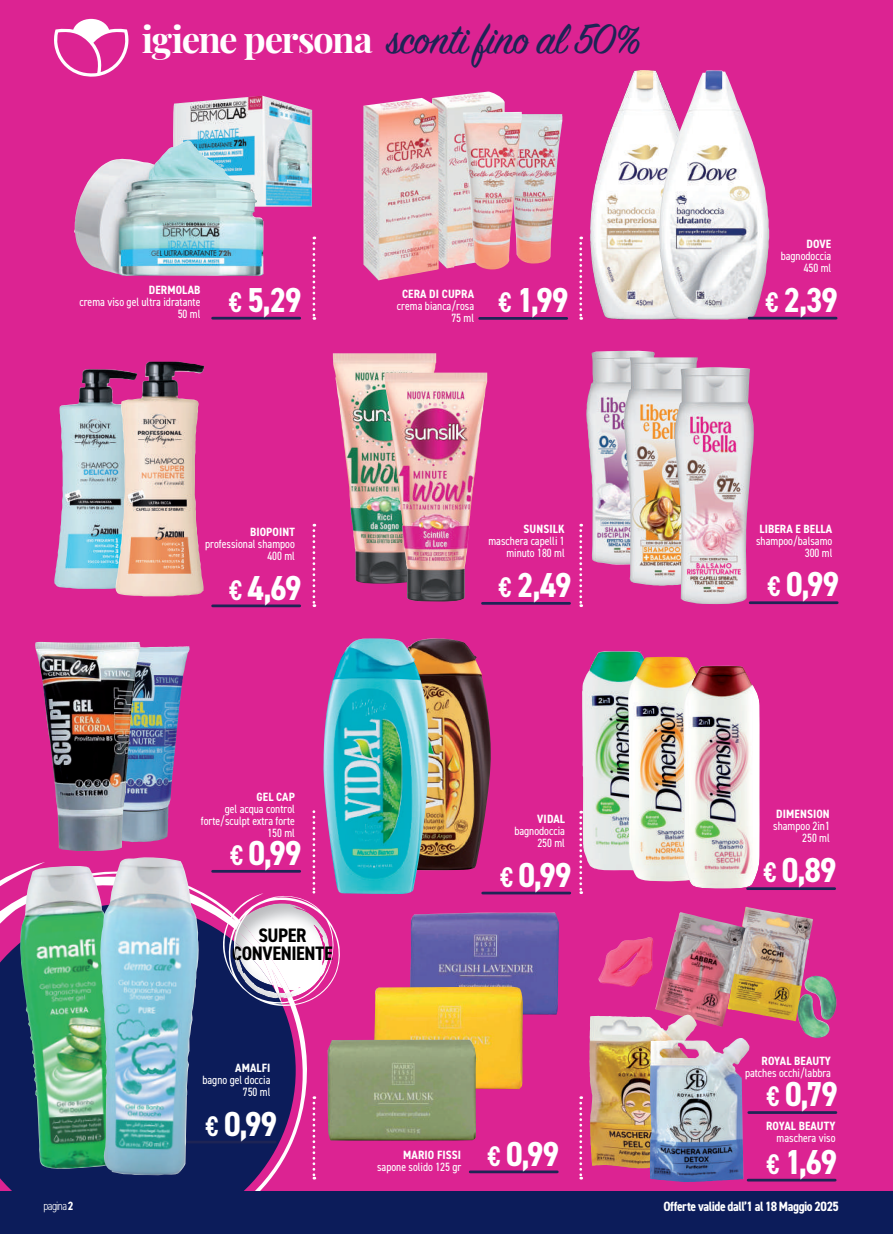
<style>
.page{position:relative;width:893px;height:1234px;background:#fff}
.page>*{position:absolute;margin:0;border:0;box-sizing:border-box;transform-origin:0 0}
.t1{font:47.1px "Sign Painter House Script";letter-spacing:-.01em;color:#1e2455}
.t2{font:700 condensed 34.65px "DIN2014";letter-spacing:-.035em;color:#fff}
.t3{font:700 condensed 19.5px/18.5px "DIN2014";letter-spacing:-.015em;color:#000;text-align:center}
.t4{font:700 condensed 13.5px "DIN2014";letter-spacing:-.03em;color:#fff}
.t5{font:condensed 12px/12px "DIN2014";color:#fff;text-align:right}
.t6{font:700 condensed 12px "DIN2014";letter-spacing:.01em;color:#fff}
.t7{font:300 condensed 12px "DIN2014";letter-spacing:-.055em;color:#fff}
.s1{font-family:"Playfair Display";font-weight:700;font-size:36.6px;color:#fff}
.s2{font-weight:600;font-size:28.5px}
.s3{font-weight:700}
</style>
<div class="page">
<div style="left:0;top:0;width:893px;height:1219px;background:#dc2392"></div>
<svg style="left:0;top:862px;width:307px;height:271px"></svg>
<svg style="left:0;top:903px;width:296px;height:288px;background:#282263"></svg>
<svg style="left:54px;top:19px;width:75px;height:58px"></svg>
<div style="left:0;top:1191px;width:893px;height:42px;background:#0c1c5a"></div>
<svg style="left:313px;top:236px;width:2px;height:84px"></svg>
<svg style="left:313px;top:523px;width:2px;height:84px"></svg>
<svg style="left:313px;top:1096px;width:2px;height:83px"></svg>
<svg style="left:579px;top:236px;width:3px;height:84px"></svg>
<svg style="left:579px;top:523px;width:3px;height:84px"></svg>
<svg style="left:579px;top:810px;width:3px;height:83px"></svg>
<svg style="left:579px;top:1096px;width:3px;height:83px"></svg>
<svg style="left:222px;top:810px;width:118px;height:197px"></svg>
<img style="left:798px;top:975px;width:38px;height:62px">
<img style="left:173px;top:96px;width:139px;height:111px">
<img style="left:429px;top:638px;width:62px;height:232px">
<img style="left:744px;top:906px;width:69px;height:114px">
<img style="left:433px;top:92px;width:69px;height:6px">
<img style="left:522px;top:114px;width:40px;height:150px">
<img style="left:363px;top:98px;width:159px;height:182px">
<img style="left:74px;top:140px;width:189px;height:136px">
<img style="left:582px;top:651px;width:61px;height:219px">
<img style="left:628px;top:656px;width:64px;height:225px">
<img style="left:683px;top:665px;width:77px;height:223px">
<img style="left:598px;top:912px;width:147px;height:114px">
<img style="left:589px;top:1014px;width:108px;height:154px">
<img style="left:650px;top:1037px;width:99px;height:144px">
<img style="left:410px;top:912px;width:149px;height:102px">
<img style="left:374px;top:986px;width:149px;height:102px">
<img style="left:328px;top:1039px;width:148px;height:101px">
<img style="left:586px;top:350px;width:69px;height:214px">
<img style="left:623px;top:357px;width:75px;height:228px">
<img style="left:674px;top:367px;width:80px;height:237px">
<img style="left:20px;top:865px;width:80px;height:305px">
<img style="left:100px;top:857px;width:99px;height:318px">
<img style="left:141px;top:646px;width:49px;height:196px">
<img style="left:35px;top:641px;width:106px;height:209px">
<img style="left:323px;top:638px;width:106px;height:255px">
<img style="left:54px;top:369px;width:61px;height:219px">
<img style="left:115px;top:361px;width:89px;height:235px">
<img style="left:333px;top:353px;width:103px;height:231px">
<img style="left:590px;top:70px;width:69px;height:249px">
<img style="left:385px;top:372px;width:102px;height:229px">
<img style="left:659px;top:70px;width:110px;height:249px">
<hr style="left:480px;top:317px;width:87px;height:3px;background:#1e2455">
<hr style="left:213px;top:317px;width:87px;height:2px;background:#1e2455">
<hr style="left:747px;top:887px;width:88px;height:2px;background:#1e2455">
<hr style="left:749px;top:1110px;width:87px;height:3px;background:#1e2455">
<hr style="left:748px;top:1178px;width:87px;height:3px;background:#1e2455">
<hr style="left:470px;top:1170px;width:87px;height:2px;background:#1e2455">
<hr style="left:750px;top:601px;width:87px;height:3px;background:#1e2455">
<hr style="left:188px;top:1140px;width:87px;height:3px;background:#1e2455">
<hr style="left:213px;top:869px;width:87px;height:3px;background:#1e2455">
<hr style="left:483px;top:891px;width:87px;height:3px;background:#1e2455">
<hr style="left:213px;top:604px;width:87px;height:3px;background:#1e2455">
<hr style="left:482px;top:602px;width:88px;height:2px;background:#1e2455">
<hr style="left:749px;top:317px;width:87px;height:2px;background:#1e2455">
<h1 class="t1" style="left:142px;top:23px;width:500px"><span class="s1">igiene persona</span> sconti fino al 50%</h1>
<p class="t6" style="left:149px;top:286px;width:53px">DERMOLAB</p>
<p class="t5" style="left:79px;top:297px;width:122px">crema viso gel ultra idratante<br>50 ml</p>
<h2 class="t2" style="left:229px;top:288px;width:74px"><span class="s2">€</span> 5,29</h2>
<p class="t6" style="left:402px;top:289px;width:73px">CERA DI CUPRA</p>
<p class="t5" style="left:397px;top:300px;width:79px">crema bianca/rosa<br>75 ml</p>
<h2 class="t2" style="left:499px;top:288px;width:71px"><span class="s2">€</span> 1,99</h2>
<p class="t6" style="left:250px;top:527px;width:46px">BIOPOINT</p>
<p class="t5" style="left:205px;top:538px;width:91px">professional shampoo<br>400 ml</p>
<h2 class="t2" style="left:229px;top:575px;width:74px"><span class="s2">€</span> 4,69</h2>
<p class="t6" style="left:523px;top:525px;width:43px">SUNSILK</p>
<p class="t5" style="left:488px;top:536px;width:78px">maschera capelli 1 minuto 180 ml</p>
<h2 class="t2" style="left:499px;top:573px;width:74px"><span class="s2">€</span> 2,49</h2>
<p class="t6" style="left:257px;top:792px;width:40px">GEL CAP</p>
<p class="t5" style="left:201px;top:803px;width:95px">gel acqua control forte/sculpt extra forte<br>150 ml</p>
<h2 class="t2" style="left:230px;top:841px;width:73px"><span class="s2">€</span> 0,99</h2>
<h3 class="t3" style="left:232px;top:927px;width:102px">SUPER<br>CONVENIENTE</h3>
<p class="t6" style="left:235px;top:1063px;width:37px">AMALFI</p>
<p class="t5" style="left:202px;top:1074px;width:70px">bagno gel doccia<br>750 ml</p>
<h2 class="t2" style="left:206px;top:1111px;width:73px"><span class="s2">€</span> 0,99</h2>
<p class="t6" style="left:537px;top:814px;width:29px">VIDAL</p>
<p class="t5" style="left:514px;top:825px;width:52px">bagnodoccia<br>250 ml</p>
<h2 class="t2" style="left:500px;top:862px;width:73px"><span class="s2">€</span> 0,99</h2>
<p class="t6" style="left:403px;top:1150px;width:59px">MARIO FISSI</p>
<h2 class="t2" style="left:488px;top:1141px;width:73px"><span class="s2">€</span> 0,99</h2>
<p class="t5" style="left:377px;top:1161px;width:86px">sapone solido 125 gr</p>
<p class="t6" style="left:807px;top:240px;width:26px">DOVE</p>
<p class="t5" style="left:781px;top:251px;width:52px">bagnodoccia<br>450 ml</p>
<h2 class="t2" style="left:765px;top:288px;width:74px"><span class="s2">€</span> 2,39</h2>
<p class="t6" style="left:759px;top:524px;width:74px">LIBERA E BELLA</p>
<p class="t5" style="left:756px;top:535px;width:78px">shampoo/balsamo<br>300 ml</p>
<h2 class="t2" style="left:768px;top:572px;width:73px"><span class="s2">€</span> 0,99</h2>
<p class="t6" style="left:776px;top:810px;width:55px">DIMENSION</p>
<p class="t5" style="left:773px;top:821px;width:58px">shampoo 2in1<br>250 ml</p>
<h2 class="t2" style="left:763px;top:858px;width:75px"><span class="s2">€</span> 0,89</h2>
<p class="t6" style="left:761px;top:1056px;width:71px">ROYAL BEAUTY</p>
<p class="t5" style="left:745px;top:1068px;width:88px">patches occhi/labbra</p>
<h2 class="t2" style="left:767px;top:1082px;width:73px"><span class="s2">€</span> 0,79</h2>
<p class="t6" style="left:766px;top:1121px;width:71px">ROYAL BEAUTY</p>
<p class="t5" style="left:776px;top:1132px;width:61px">maschera viso</p>
<h2 class="t2" style="left:767px;top:1149px;width:72px"><span class="s2">€</span> 1,69</h2>
<p class="t7" style="left:43px;top:1201px;width:32px">pagina <span class="s3">2</span></p>
<p class="t4" style="left:663px;top:1201px;width:177px">Offerte valide dall’1 al 18 Maggio 2025</p>
<p class="t4" style="left:626px;top:1201px;width:130px">Offerte valide dal 30 Maggio</p>
<p class="t4" style="left:772px;top:1201px;width:37px">6 Giugn</p>
<p class="t4" style="left:832px;top:1201px;width:8px">4</p>
</div>
